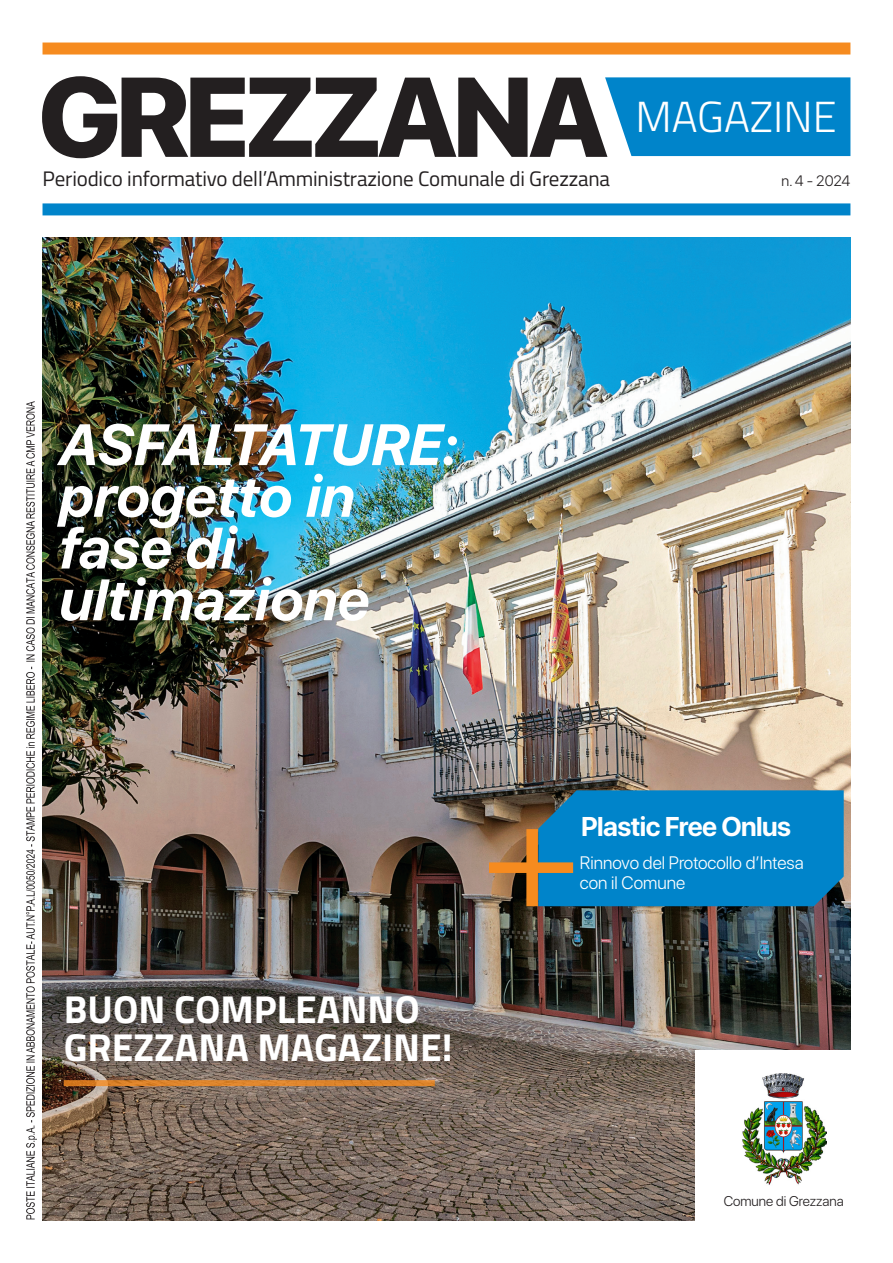
<style>
.page{position:relative;width:893px;height:1263px;background:#fff}
.page>*{position:absolute;margin:0;border:0;box-sizing:border-box;transform-origin:0 0}
.cover_title{font:800 112.5px "SF Pro Display";letter-spacing:-.05em;color:#231f20}
.subtitle_1{font:italic 700 57.9px/51.8px "SF Pro Display";color:#fff}
.small_subtitle_1{font:300 43.5px "Titillium Web";color:#fff}
.subtitle_3{font:700 39px "Titillium Web";color:#fff}
.small_subtitle_2{font:700 27px "SF Pro Display";letter-spacing:-.02em;color:#fff}
.t1{font:21px "Titillium Web";letter-spacing:-.01em;color:#231f20}
.description{font:300 18px "SF Pro Display";color:#fff}
.t2{font:300 15px "SF Pro Display";color:#231f20}
.t3{font:300 14.1px "SF Pro Display";color:#231f20}
</style>
<div class="page">
<svg style="left:605px;top:77px;width:245px;height:79px;background:#0e8bcd"></svg>
<img style="left:43px;top:237px;width:807px;height:983px">
<svg style="left:489px;top:790px;width:355px;height:116px;background:#187daf"></svg>
<svg style="left:64px;top:1080px;width:371px;height:6px;background:#da822b"></svg>
<div style="left:43px;top:43px;width:807px;height:12px;background:#f68b1f"></div>
<div style="left:43px;top:203px;width:807px;height:12px;background:#0084ca"></div>
<div style="left:695px;top:1050px;width:166px;height:180px;background:#fff"></div>
<img style="left:742px;top:1073px;width:84px;height:112px">
<svg style="left:26px;top:401px;width:11px;height:818px"></svg>
<p class="cover_title" style="left:38px;top:52px;width:572px">GREZZANA</p>
<p class="small_subtitle_1" style="left:636px;top:85px;width:203px">MAGAZINE</p>
<p class="t1" style="left:43px;top:164px;width:569px">Periodico informativo dell’Amministrazione Comunale di Grezzana</p>
<p class="t2" style="left:781px;top:172px;width:71px">n. 4 - 2024</p>
<p class="subtitle_1" style="left:60px;top:415px;width:400px">ASFALTATURE:</p>
<p class="subtitle_1" style="left:60px;top:467px;width:297px">progetto in fase di</p>
<p class="subtitle_1" style="left:60px;top:570px;width:312px">ultimazione</p>
<p class="subtitle_3" style="left:64px;top:979px;width:358px">BUON COMPLEANNO</p>
<p class="subtitle_3" style="left:64px;top:1017px;width:390px">GREZZANA MAGAZINE!</p>
<p class="small_subtitle_2" style="left:581px;top:811px;width:212px">Plastic Free Onlus</p>
<p class="description" style="left:580px;top:853px;width:225px">Rinnovo del Protocollo d’Intesa</p>
<p class="description" style="left:580px;top:872px;width:107px">con il Comune</p>
<p class="t3" style="left:724px;top:1192px;width:121px">Comune di Grezzana</p>
</div>
